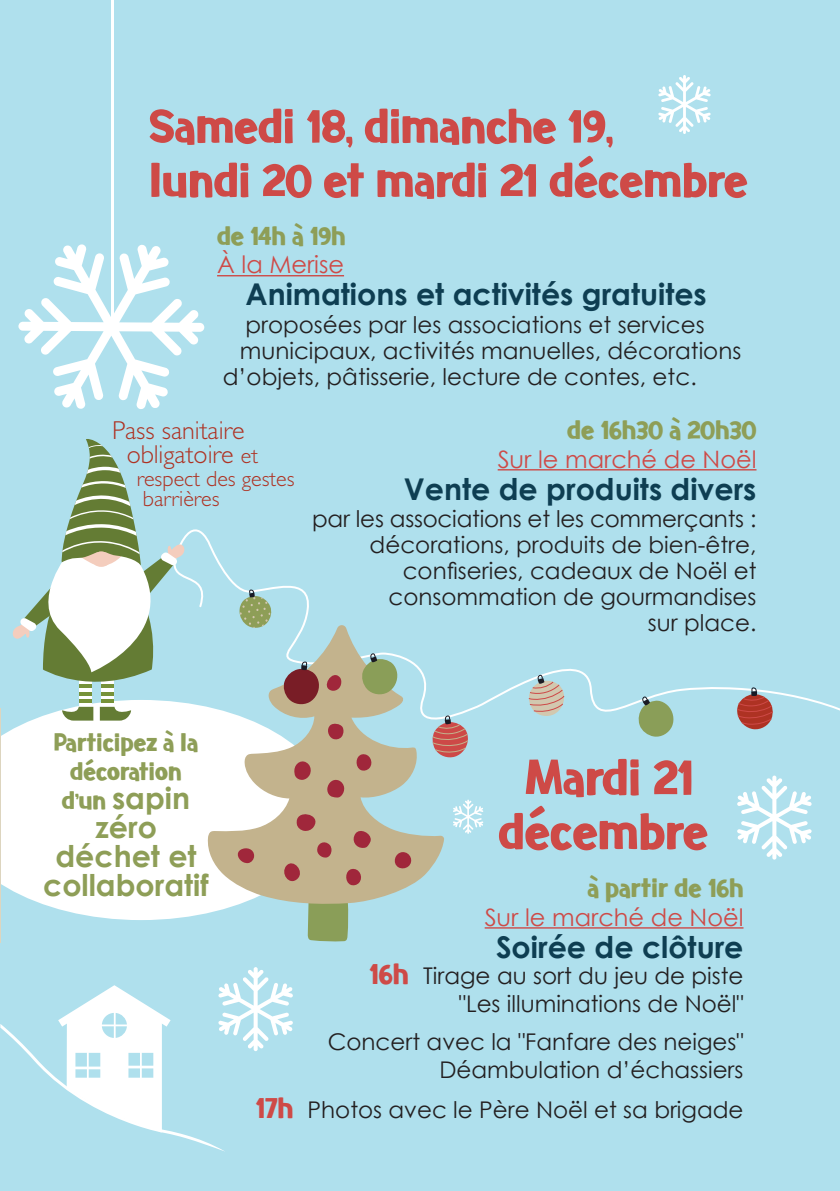
<style>
.page{position:relative;width:840px;height:1191px;background:#fff}
.page>*{position:absolute;margin:0;border:0;box-sizing:border-box;transform-origin:0 0}
.t1{font:76px/54px "meatloafsolid";color:#ce4a47;text-align:center}
.t2{font:72px/54px "meatloafsolid";color:#ce4a47}
.t3{font:40px "meatloafsolid";color:#8e9e57}
.t4{font:38px/29px "meatloafsolid";color:#8e9e57;text-align:center}
.t5{font:700 30px "Century Gothic";color:#0e3e52}
.t6{font:700 30px/29px "Century Gothic";color:#8e9e57;text-align:center}
.t7{font:300 26px/24px "Gill Sans Std";color:#ae3223;text-align:center}
.t8{font:24px "Century Gothic";color:#ce4a47}
.t9{font:23px/26px "Century Gothic";color:#231f20;text-align:right}
.t10{font:300 22px/20px "Gill Sans Std";color:#ae3223}
.s1{font-size:22px}
.s2{font-family:"meatloafsolid";font-weight:400;font-size:38px}
.s3{font-family:"meatloafsolid";font-size:44px;color:#ce4a47}
</style>
<div class="page">
<div style="left:0;top:0;width:839px;height:1191px;background:#afe0ed"></div>
<svg style="left:190px;top:529px;width:649px;height:186px"></svg>
<svg style="left:1px;top:700px;width:235px;height:220px;background:#f8fcfd"></svg>
<svg style="left:307px;top:905px;width:41px;height:36px"></svg>
<svg style="left:207px;top:624px;width:237px;height:281px"></svg>
<svg style="left:326px;top:722px;width:17px;height:18px"></svg>
<svg style="left:354px;top:753px;width:20px;height:18px"></svg>
<svg style="left:344px;top:867px;width:19px;height:19px"></svg>
<svg style="left:294px;top:758px;width:17px;height:22px"></svg>
<svg style="left:327px;top:778px;width:17px;height:19px"></svg>
<svg style="left:294px;top:808px;width:29px;height:23px"></svg>
<svg style="left:350px;top:827px;width:21px;height:21px"></svg>
<svg style="left:391px;top:851px;width:23px;height:18px"></svg>
<svg style="left:316px;top:839px;width:15px;height:18px"></svg>
<svg style="left:279px;top:858px;width:26px;height:28px"></svg>
<svg style="left:235px;top:846px;width:19px;height:17px"></svg>
<hr style="left:0;top:708px;width:1px;height:234px;background:#ddd5bf">
<svg style="left:79px;top:697px;width:13px;height:10px"></svg>
<hr style="left:80px;top:699px;width:12px;height:4px;background:#769239">
<svg style="left:101px;top:697px;width:13px;height:10px"></svg>
<hr style="left:101px;top:699px;width:12px;height:4px;background:#769239">
<svg style="left:62px;top:707px;width:31px;height:13px"></svg>
<svg style="left:100px;top:707px;width:31px;height:13px"></svg>
<svg style="left:12px;top:439px;width:178px;height:258px"></svg>
<div style="left:91px;top:551px;width:20px;height:16px;background:#f4cdbd;border-radius:50%"></div>
<svg style="left:735px;top:687px;width:38px;height:43px"></svg>
<svg style="left:239px;top:589px;width:33px;height:40px"></svg>
<svg style="left:637px;top:696px;width:37px;height:41px"></svg>
<svg style="left:282px;top:661px;width:59px;height:44px;background:#a1756b"></svg>
<svg style="left:431px;top:715px;width:37px;height:44px"></svg>
<svg style="left:527px;top:675px;width:38px;height:41px"></svg>
<svg style="left:360px;top:653px;width:38px;height:43px"></svg>
<svg style="left:453px;top:799px;width:30px;height:35px"></svg>
<svg style="left:658px;top:75px;width:52px;height:59px"></svg>
<svg style="left:737px;top:775px;width:74px;height:84px"></svg>
<svg style="left:18px;top:244px;width:186px;height:165px"></svg>
<hr style="left:111px;top:0;width:3px;height:327px;background:#fff">
<svg style="left:0;top:967px;width:293px;height:184px"></svg>
<hr style="left:217px;top:275px;width:127px;height:1px;background:#ce4a47">
<hr style="left:497px;top:469px;width:259px;height:1px;background:#ce4a47">
<hr style="left:484px;top:927px;width:259px;height:1px;background:#ce4a47">
<h2 class="t2" style="left:149px;top:98px;width:600px">Samedi 18, dimanche 19,<br>lundi 20 et mardi 21 décembre</h2>
<h3 class="t3" style="left:217px;top:216px;width:130px">de 14h à 19h</h3>
<p class="t8" style="left:217px;top:248px;width:128px">À la Merise</p>
<h3 class="t5" style="left:245px;top:272px;width:462px">Animations et activités gratuites</h3>
<p class="t9" style="left:245px;top:311px;width:460px">proposées par les associations et services</p>
<p class="t9" style="left:240px;top:337px;width:502px">municipaux, activités manuelles, décorations</p>
<p class="t9" style="left:223px;top:363px;width:475px">d’objets, pâtisserie, lecture de contes, etc.</p>
<h3 class="t3" style="left:567px;top:410px;width:191px">de 16h30 à 20h30</h3>
<p class="t8" style="left:497px;top:442px;width:260px">Sur le marché de Noël</p>
<h3 class="t5" style="left:403px;top:466px;width:354px">Vente de produits divers</h3>
<p class="t9" style="left:312px;top:505px;width:445px">par les associations et les commerçants : décorations, produits de bien-être, confiseries, cadeaux de Noël et consommation de gourmandises<br>sur place.</p>
<p class="t7" style="left:112px;top:419px;width:147px">Pass sanitaire obligatoire <span class="s1">et</span></p>
<p class="t10" style="left:137px;top:469px;width:159px">respect des gestes barrières</p>
<h3 class="t4" style="left:54px;top:727px;width:146px">Participez à la décoration</h3>
<h3 class="t6" style="left:43px;top:782px;width:167px"><span class="s2">d’un</span> sapin zéro déchet et collaboratif</h3>
<h1 class="t1" style="left:498px;top:749px;width:211px">Mardi 21 décembre</h1>
<h3 class="t3" style="left:587px;top:868px;width:157px">à partir de 16h</h3>
<p class="t8" style="left:484px;top:900px;width:260px">Sur le marché de Noël</p>
<h3 class="t5" style="left:495px;top:924px;width:249px">Soirée de clôture</h3>
<p class="t9" style="left:369px;top:960px;width:375px;line-height:28.4px"><span class="s3">16h</span> Tirage au sort du jeu de piste "Les illuminations de Noël"</p>
<p class="t9" style="left:327px;top:1027px;width:417px;line-height:27.6px">Concert avec la "Fanfare des neiges"<br>Déambulation d’échassiers</p>
<p class="t9" style="left:256px;top:1096px;width:489px"><span class="s3">17h</span> Photos avec le Père Noël et sa brigade</p>
</div>
